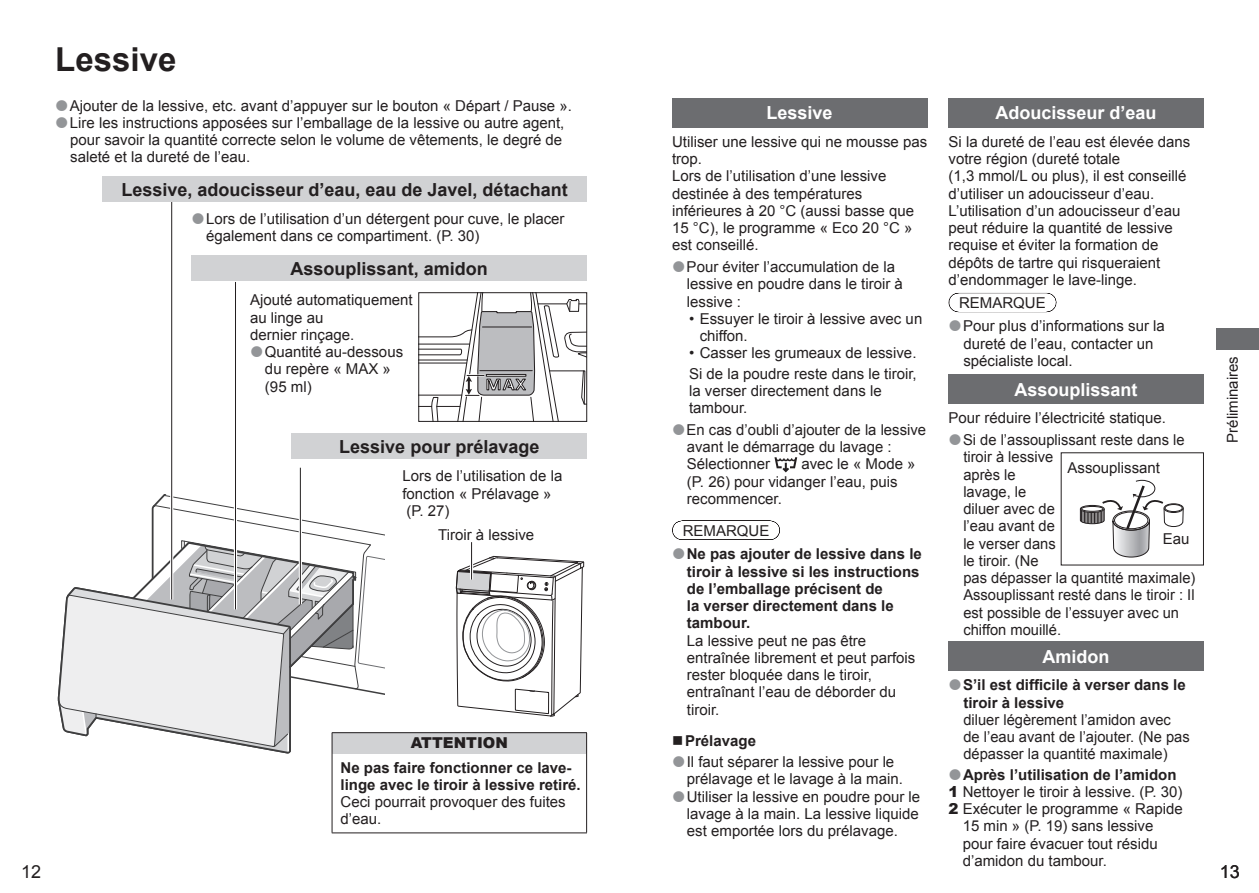
<style>
.page{position:relative;width:1259px;height:893px;background:#fff}
.page>*{position:absolute;margin:0;border:0;box-sizing:border-box;transform-origin:0 0}
.t1{font:700 33px "Arial";color:#231f20}
.t2{font:700 18px "Arial";color:#231f20}
.t3{font:700 18px "Arial";color:#fff}
.t4{font:18px "Arial";color:#231f20}
.t5{font:15px/17.2px "Arial";color:#231f20}
.t6{font:700 15px/17.2px "Arial";color:#231f20}
.t7{font:900 15px "Arial";color:#231f20}
.s1{font-weight:900}
</style>
<div class="page">
<div style="left:1216px;top:328px;width:43px;height:22px;background:#6c6d70"></div>
<svg style="left:455px;top:555px;width:129px;height:162px"></svg>
<svg style="left:681px;top:539px;width:89px;height:1px"></svg>
<div style="left:672px;top:98px;width:255px;height:30px;background:#6c6d70"></div>
<svg style="left:774px;top:457px;width:23px;height:15px"></svg>
<svg style="left:958px;top:293px;width:89px;height:19px"></svg>
<div style="left:948px;top:98px;width:255px;height:30px;background:#6c6d70"></div>
<div style="left:948px;top:374px;width:255px;height:30px;background:#6c6d70"></div>
<div style="left:948px;top:641px;width:255px;height:30px;background:#6c6d70"></div>
<svg style="left:1079px;top:480px;width:104px;height:78px"></svg>
<hr style="left:235px;top:282px;width:1px;height:327px;background:#231f20">
<hr style="left:300px;top:468px;width:1px;height:136px;background:#231f20">
<div style="left:191px;top:255px;width:396px;height:26px;background:#d1d2d4"></div>
<div style="left:292px;top:433px;width:295px;height:26px;background:#d1d2d4"></div>
<svg style="left:420px;top:294px;width:165px;height:126px"></svg>
<div style="left:418px;top:292px;width:169px;height:130px;border:1px solid #231f20"></div>
<hr style="left:470px;top:542px;width:3px;height:38px;background:#fff">
<hr style="left:471px;top:542px;width:1px;height:38px;background:#231f20">
<div style="left:332px;top:733px;width:254px;height:21px;background:#d1d2d4"></div>
<hr style="left:332px;top:732px;width:255px;height:1px;background:#231f20">
<svg style="left:57px;top:495px;width:327px;height:261px"></svg>
<svg style="left:586px;top:733px;width:1px;height:21px"></svg>
<hr style="left:332px;top:754px;width:1px;height:79px;background:#231f20">
<hr style="left:586px;top:754px;width:1px;height:79px;background:#231f20">
<hr style="left:332px;top:833px;width:255px;height:1px;background:#231f20">
<hr style="left:171px;top:198px;width:1px;height:401px;background:#231f20">
<div style="left:102px;top:176px;width:485px;height:25px;background:#d1d2d4"></div>
<h1 class="t1" style="left:55px;top:37px;width:123px">Lessive</h1>
<p class="t5" style="left:70px;top:97px;width:503px">Ajouter de la lessive, etc. avant d’appuyer sur le bouton « Départ / Pause ».<br>Lire les instructions apposées sur l’emballage de la lessive ou autre agent, pour savoir la quantité correcte selon le volume de vêtements, le degré de saleté et la dureté de l’eau.</p>
<p class="t3" style="left:766px;top:101px;width:68px">Lessive</p>
<p class="t5" style="left:672px;top:133px;width:257px">Utiliser une lessive qui ne mousse pas trop.<br>Lors de l’utilisation d’une lessive destinée à des températures inférieures à 20 °C (aussi basse que<br>15 °C), le programme « Eco 20 °C » est conseillé.</p>
<p class="t5" style="left:686px;top:258px;width:218px">Pour éviter l’accumulation de la lessive en poudre dans le tiroir à lessive :</p>
<p class="t5" style="left:699px;top:310px;width:224px;text-indent:-11px">• Essuyer le tiroir à lessive avec un chiffon.</p>
<p class="t5" style="left:689px;top:343px;width:229px;line-height:20.2px">• Casser les grumeaux de lessive.<br>Si de la poudre reste dans le tiroir,</p>
<p class="t5" style="left:689px;top:382px;width:194px">la verser directement dans le tambour.</p>
<p class="t5" style="left:686px;top:421px;width:241px">En cas d’oubli d’ajouter de la lessive avant le démarrage du lavage :<br>Sélectionner</p>
<p class="t3" style="left:995px;top:101px;width:163px">Adoucisseur d’eau</p>
<p class="t5" style="left:948px;top:133px;width:243px">Si la dureté de l’eau est élevée dans votre région (dureté totale<br>(1,3 mmol/L ou plus), il est conseillé d’utiliser un adoucisseur d’eau.<br>L’utilisation d’un adoucisseur d’eau peut réduire la quantité de lessive requise et éviter la formation de dépôts de tartre qui risqueraient d’endommager le lave-linge.</p>
<p class="t5" style="left:959px;top:292px;width:207px;line-height:23.1px">REMARQUE<br>Pour plus d’informations sur la</p>
<p class="t5" style="left:963px;top:335px;width:192px">dureté de l’eau, contacter un spécialiste local.</p>
<p class="t3" style="left:1014px;top:377px;width:125px">Assouplissant</p>
<p class="t5" style="left:963px;top:407px;width:223px;line-height:21.8px;text-indent:-15px">Pour réduire l’électricité statique.<br>Si de l’assouplissant reste dans le</p>
<p class="t5" style="left:963px;top:448px;width:234px">tiroir à lessive<br>après le<br>lavage, le<br>diluer avec de<br>l’eau avant de<br>le verser dans<br>le tiroir. (Ne<br>pas dépasser la quantité maximale)<br>Assouplissant resté dans le tiroir : Il est possible de l’essuyer avec un chiffon mouillé.</p>
<p class="t3" style="left:1042px;top:644px;width:68px">Amidon</p>
<p class="t6" style="left:963px;top:677px;width:224px">S’il est difficile à verser dans le tiroir à lessive</p>
<p class="t5" style="left:963px;top:711px;width:228px">diluer légèrement l’amidon avec de l’eau avant de l’ajouter. (Ne pas dépasser la quantité maximale)</p>
<p class="t6" style="left:963px;top:766px;width:215px">Après l’utilisation de l’amidon</p>
<p class="t5" style="left:948px;top:783px;width:235px"><span class="s1">1</span> Nettoyer le tiroir à lessive. (P. 30)</p>
<p class="t5" style="left:948px;top:800px;width:236px"><span class="s1">2</span> Exécuter le programme « Rapide</p>
<p class="t5" style="left:962px;top:817px;width:192px">15 min » (P. 19) sans lessive</p>
<p class="t5" style="left:962px;top:835px;width:197px">pour faire évacuer tout résidu</p>
<p class="t5" style="left:962px;top:852px;width:146px">d’amidon du tambour.</p>
<p class="t2" style="left:121px;top:177px;width:448px">Lessive, adoucisseur d’eau, eau de Javel, détachant</p>
<p class="t5" style="left:206px;top:210px;width:360px">Lors de l’utilisation d’un détergent pour cuve, le placer également dans ce compartiment. (P. 30)</p>
<p class="t2" style="left:291px;top:256px;width:199px">Assouplissant, amidon</p>
<p class="t5" style="left:250px;top:292px;width:164px">Ajouté automatiquement au linge au<br>dernier rinçage.</p>
<p class="t5" style="left:265px;top:343px;width:140px">Quantité au-dessous du repère « MAX » (95 ml)</p>
<p class="t5" style="left:1224px;top:443px;width:88px;rotate:-90deg">Préliminaires</p>
<p class="t2" style="left:339px;top:435px;width:202px">Lessive pour prélavage</p>
<p class="t5" style="left:687px;top:456px;width:230px;text-indent:114px">avec le « Mode » (P. 26) pour vidanger l’eau, puis recommencer.</p>
<p class="t5" style="left:682px;top:522px;width:88px">REMARQUE</p>
<p class="t6" style="left:686px;top:546px;width:237px">Ne pas ajouter de lessive dans le tiroir à lessive si les instructions de l’emballage précisent de<br>la verser directement dans le tambour.</p>
<p class="t5" style="left:687px;top:632px;width:230px">La lessive peut ne pas être entraînée librement et peut parfois rester bloquée dans le tiroir, entraînant l’eau de déborder du tiroir.</p>
<p class="t6" style="left:685px;top:732px;width:72px">Prélavage</p>
<p class="t5" style="left:686px;top:753px;width:235px">Il faut séparer la lessive pour le prélavage et le lavage à la main.<br>Utiliser la lessive en poudre pour le lavage à la main. La lessive liquide est emportée lors du prélavage.</p>
<p class="t5" style="left:1067px;top:459px;width:94px">Assouplissant</p>
<p class="t5" style="left:402px;top:467px;width:162px">Lors de l’utilisation de la fonction « Prélavage » (P. 27)</p>
<p class="t5" style="left:438px;top:526px;width:98px">Tiroir à lessive</p>
<p class="t5" style="left:1163px;top:530px;width:28px">Eau</p>
<p class="t7" style="left:411px;top:732px;width:99px">ATTENTION</p>
<p class="t6" style="left:340px;top:760px;width:242px;line-height:16.5px">Ne pas faire fonctionner ce lave&shy;linge avec le tiroir à lessive retiré.</p>
<p class="t5" style="left:340px;top:793px;width:227px">Ceci pourrait provoquer des fuites d’eau.</p>
<p class="t4" style="left:21px;top:859px;width:22px">12</p>
<p class="t4" style="left:1219px;top:859px;width:22px">13</p>
</div>
